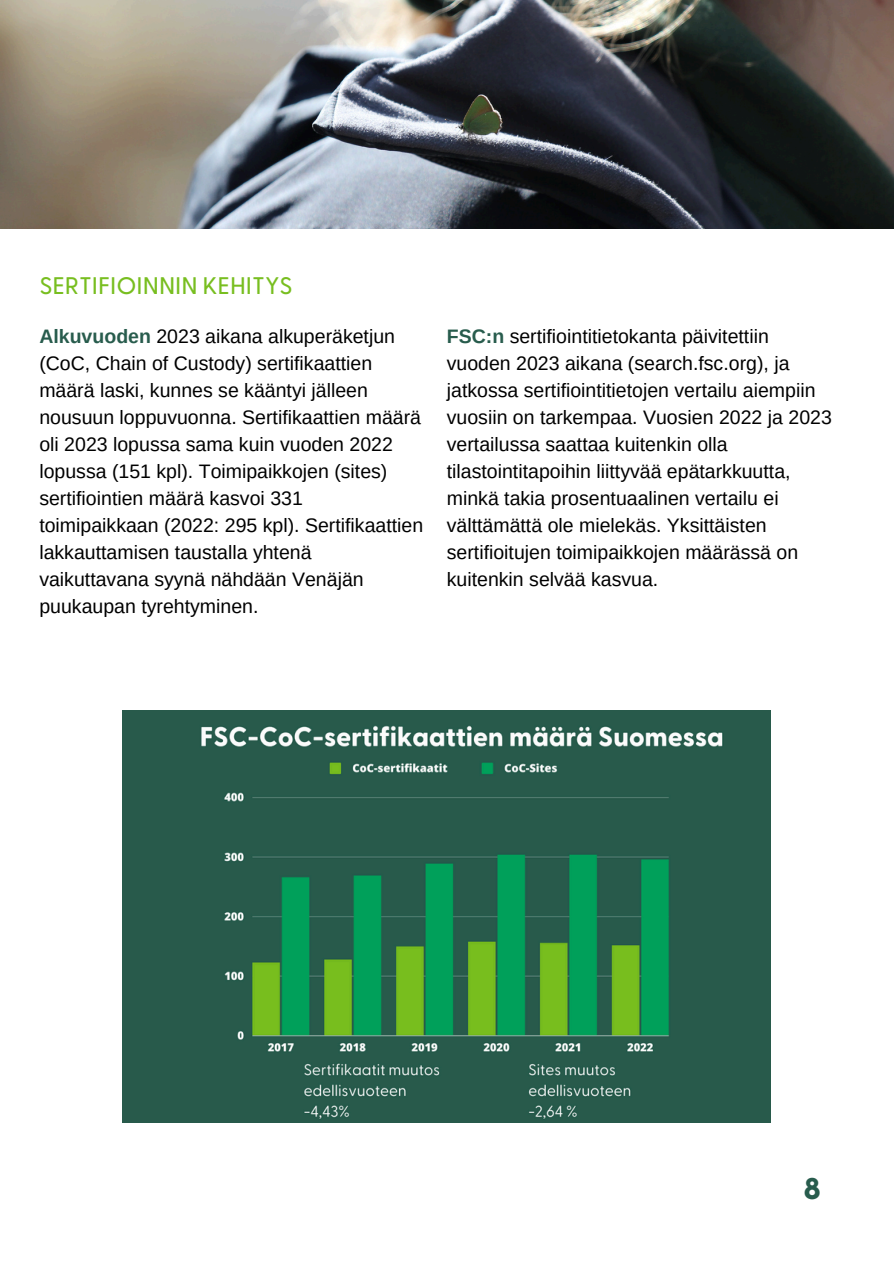
<style>
.page{position:relative;width:894px;height:1264px;background:#fff}
.page>*{position:absolute;margin:0;border:0;box-sizing:border-box;transform-origin:0 0}
.t1{font:800 30px "Greycliff CF";color:#285c4d}
.t2{font:500 24px "Greycliff CF";color:#78be20}
.t3{font:19.5px/27px "Arimo";color:#000}
.s1{font-weight:700;color:#285c4d}
</style>
<div class="page">
<img style="left:0;top:0;width:893px;height:228px">
<img style="left:122px;top:710px;width:648px;height:412px">
<p class="t2" style="left:39px;top:274px;width:255px">SERTIFIOINNIN KEHITYS</p>
<p class="t3" style="left:39px;top:322px;width:385px"><span class="s1">Alkuvuoden</span> 2023 aikana alkuperäketjun (CoC, Chain of Custody) sertifikaattien määrä laski, kunnes se kääntyi jälleen nousuun loppuvuonna. Sertifikaattien määrä oli 2023 lopussa sama kuin vuoden 2022 lopussa (151 kpl). Toimipaikkojen (sites) sertifiointien määrä kasvoi 331 toimipaikkaan (2022: 295 kpl). Sertifikaattien lakkauttamisen taustalla yhtenä vaikuttavana syynä nähdään Venäjän puukaupan tyrehtyminen.</p>
<p class="t3" style="left:446px;top:322px;width:386px"><span class="s1">FSC:n</span> sertifiointitietokanta päivitettiin vuoden 2023 aikana (search.fsc.org), ja jatkossa sertifiointitietojen vertailu aiempiin vuosiin on tarkempaa. Vuosien 2022 ja 2023 vertailussa saattaa kuitenkin olla tilastointitapoihin liittyvää epätarkkuutta, minkä takia prosentuaalinen vertailu ei välttämättä ole mielekäs. Yksittäisten sertifioitujen toimipaikkojen määrässä on kuitenkin selvää kasvua.</p>
<p class="t1" style="left:803px;top:1175px;width:19px">8</p>
</div>
